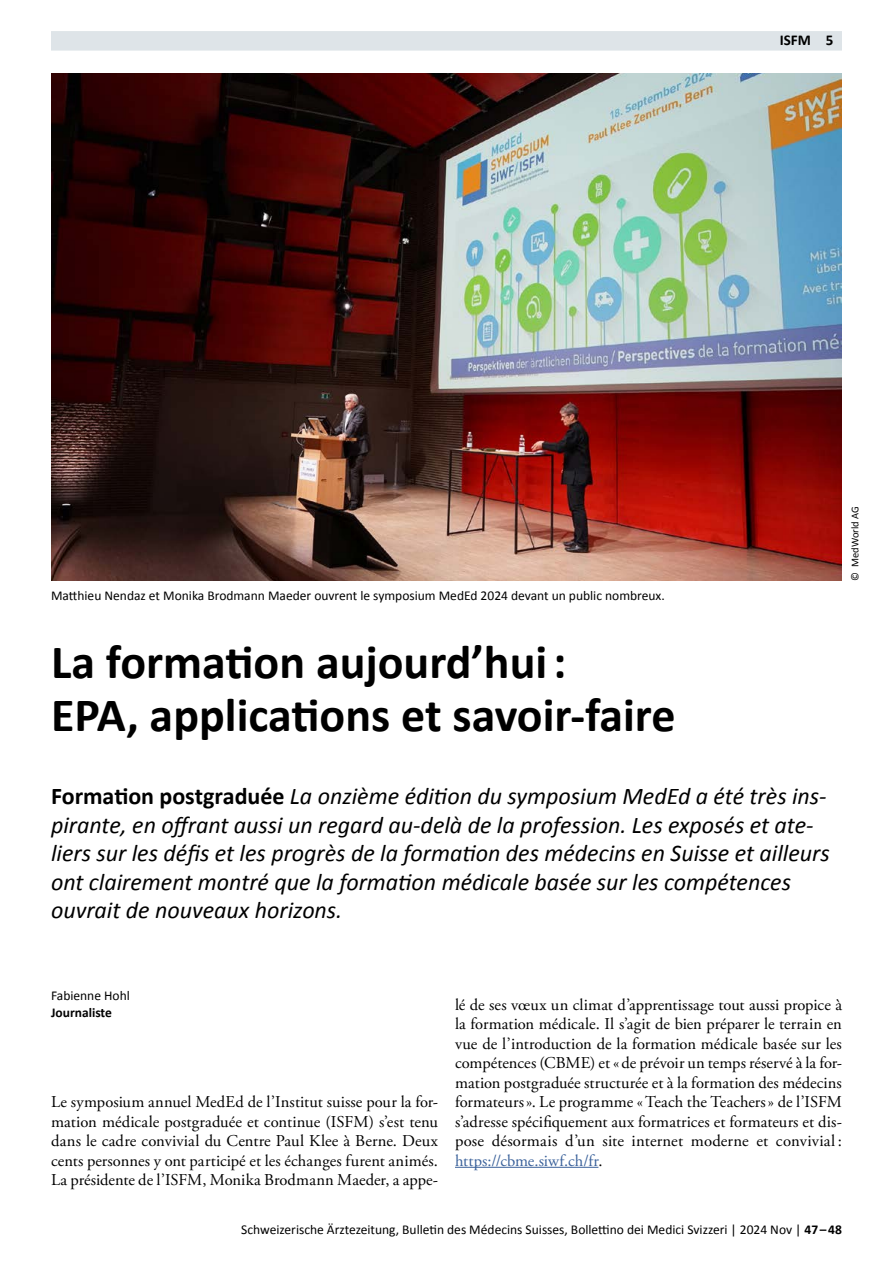
<style>
.page{position:relative;width:893px;height:1263px;background:#fff}
.page>*{position:absolute;margin:0;border:0;box-sizing:border-box;transform-origin:0 0}
.t1{font:700 48px/52.5px "Calibri";color:#000}
.t2{font:italic 24px/28.5px "Calibri";color:#000}
.t3{font:16.5px/19.5px "Adobe Garamond Pro";letter-spacing:.005em;color:#000;text-align:justify}
.t4{font:700 15px "Calibri";color:#000}
.t5{font:13.5px "Calibri";color:#000}
.t6{font:700 13.5px "Calibri";color:#000}
.t7{font:10.5px "Calibri";color:#000}
.s1{font-weight:700;font-style:normal}
.s2{color:#3b629b}
.s3{font-weight:700}
</style>
<div class="page">
<div style="left:51px;top:31px;width:791px;height:20px;background:#dee4e8"></div>
<img style="left:51px;top:74px;width:791px;height:506px">
<hr style="left:455px;top:1167px;width:143px;height:1px;background:#3b629b">
<p class="t4" style="left:780px;top:31px;width:55px">ISFM 5</p>
<p class="t5" style="left:51px;top:586px;width:615px">Matthieu Nendaz et Monika Brodmann Maeder ouvrent le symposium MedEd 2024 devant un public nombreux.</p>
<h1 class="t1" style="left:51px;top:634px;width:626px">La formation aujourd’hui:<br>EPA, applications et savoir-faire</h1>
<p class="t2" style="left:51px;top:781px;width:780px"><span class="s1">Formation postgraduée</span> La onzième édition du symposium MedEd a été très ins&shy;pirante, en offrant aussi un regard au-delà de la profession. Les exposés et ate&shy;liers sur les défis et les progrès de la formation des médecins en Suisse et ailleurs ont clairement montré que la formation médicale basée sur les compétences ouvrait de nouveaux horizons.</p>
<p class="t7" style="left:847px;top:581px;width:76px;rotate:-90deg">© MedWorld AG</p>
<p class="t5" style="left:51px;top:986px;width:80px">Fabienne Hohl</p>
<p class="t6" style="left:51px;top:1004px;width:62px">Journaliste</p>
<p class="t3" style="left:51px;top:1093px;width:388px">Le symposium annuel MedEd de l’Institut suisse pour la for&shy;mation médicale postgraduée et continue (ISFM) s’est tenu dans le cadre convivial du Centre Paul Klee à Berne. Deux cents personnes y ont participé et les échanges furent animés.<br>La présidente de l’ISFM, Monika Brodmann Maeder, a appe-</p>
<p class="t3" style="left:455px;top:995px;width:388px">lé de ses vœux un climat d’apprentissage tout aussi propice à la formation médicale. Il s’agit de bien préparer le terrain en vue de l’introduction de la formation médicale basée sur les compétences (CBME) et «de prévoir un temps réservé à la for&shy;mation postgraduée structurée et à la formation des médecins formateurs». Le programme «Teach the Teachers» de l’ISFM s’adresse spécifiquement aux formatrices et formateurs et dis&shy;pose désormais d’un site internet moderne et convivial : <span class="s2">https://cbme.siwf.ch/fr</span>.</p>
<p class="t5" style="left:241px;top:1220px;width:602px">Schweizerische Ärztezeitung, Bulletin des Médecins Suisses, Bollettino dei Medici Svizzeri | 2024 Nov | <span class="s3">47–48</span></p>
</div>
